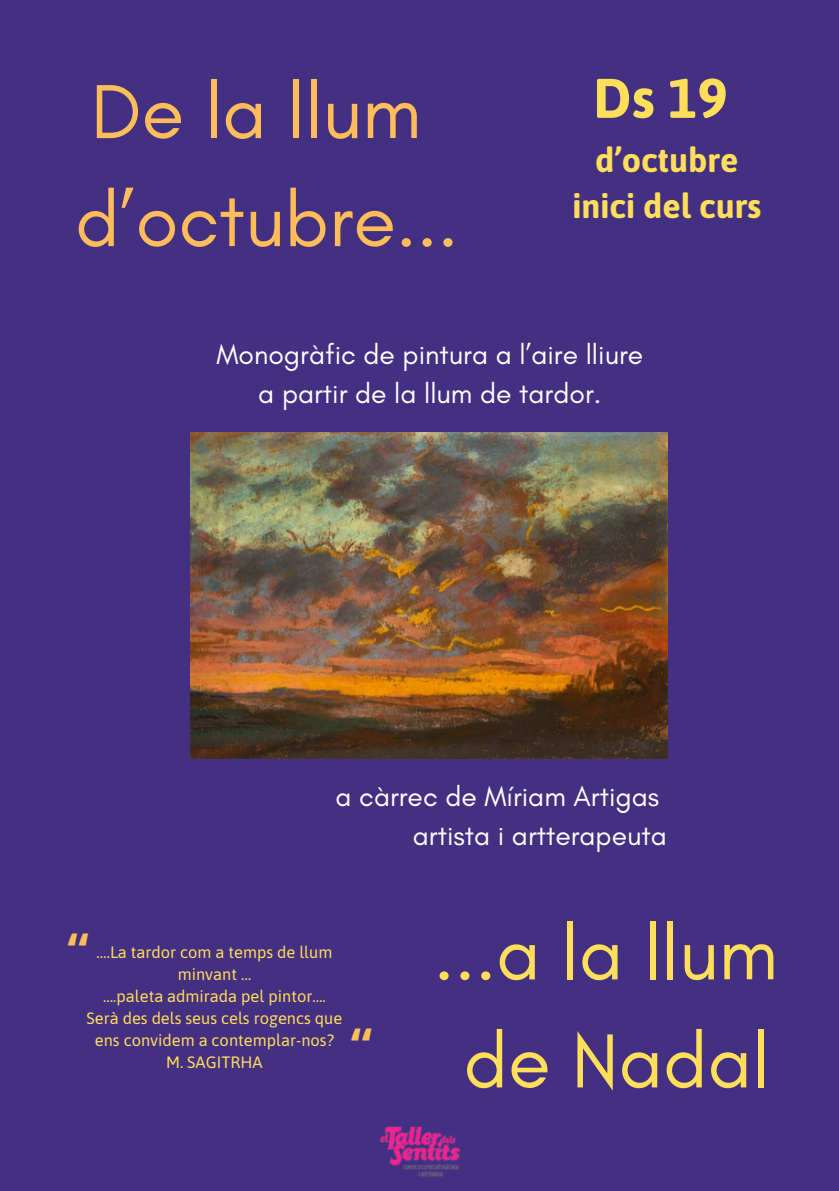
<style>
.page{position:relative;width:839px;height:1191px;background:#fff}
.page>*{position:absolute;margin:0;border:0;box-sizing:border-box;transform-origin:0 0}
.t1{font:78px/108px "Glacial Indifference";color:#ffbd59}
.t2{font:78px/108px "Glacial Indifference";color:#ffde59;text-align:center}
.t3{font:700 55.8px "Asap";color:#ffde59}
.t4{font:700 48px "Open Sans";color:#ffbd59}
.t5{font:700 34px/46.4px "Asap";color:#ffde59;text-align:center}
.t6{font:28.2px/39px "Glacial Indifference";color:#fff;text-align:center}
.t7{font:16.4px/22px "Asap";color:#ffde59;text-align:center}
</style>
<div class="page">
<div style="left:0;top:0;width:838px;height:1191px;background:#443082"></div>
<img style="left:190px;top:433px;width:477px;height:325px">
<img style="left:380px;top:1126px;width:80px;height:51px">
<h3 class="t1" style="left:75px;top:57px;width:384px">De la llum d’octubre...</h3>
<p class="t3" style="left:592px;top:66px;width:136px">Ds 19</p>
<p class="t5" style="left:572px;top:136px;width:190px">d’octubre inici del curs</p>
<h3 class="t6" style="left:216px;top:334px;width:428px">Monogràfic de pintura a l’aire lliure a partir de la llum de tardor.</h3>
<p class="t6" style="left:335px;top:776px;width:333px;text-align:right">a càrrec de Míriam Artigas artista i artterapeuta</p>
<p class="t4" style="left:67px;top:917px;width:23px">“</p>
<p class="t7" style="left:97px;top:941px;width:237px">….La tardor com a temps de llum minvant …</p>
<p class="t7" style="left:103px;top:985px;width:224px">….paleta admirada pel pintor….</p>
<p class="t7" style="left:87px;top:1007px;width:257px">Serà des dels seus cels rogencs que ens convidem a contemplar-nos?</p>
<p class="t7" style="left:166px;top:1051px;width:98px">M. SAGITRHA</p>
<h1 class="t4" style="left:351px;top:1012px;width:23px">“</h1>
<h2 class="t2" style="left:433px;top:898px;width:346px">...a la llum de Nadal</h2>
</div>
